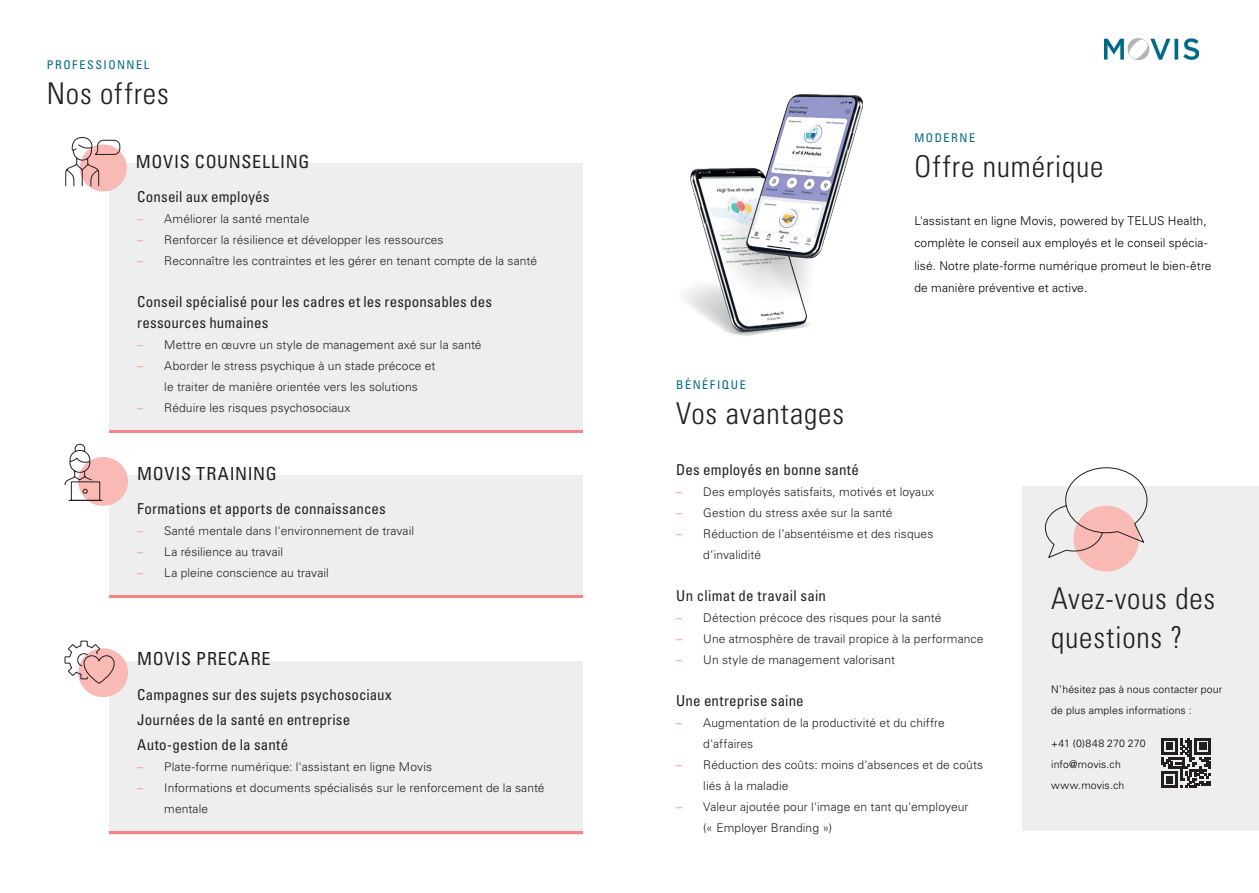
<style>
.page{position:relative;width:1259px;height:893px;background:#fff}
.page>*{position:absolute;margin:0;border:0;box-sizing:border-box;transform-origin:0 0}
.t1{font:300 condensed 30px/39px "Univers LT Std";letter-spacing:.025em;color:#231f20}
.t2{font:condensed 18px "Univers LT Std";letter-spacing:.04em;color:#231f20}
.t3{font:condensed 15px/25.2px "Univers LT Std";letter-spacing:.01em;color:#231f20}
.t4{font:300 12px/21px "Univers LT Std";letter-spacing:.01em;color:#231f20}
.t5{font:300 12px/22.5px "Univers LT Std";letter-spacing:.01em;color:#000}
.t6{font:condensed 12px "Univers LT Std";letter-spacing:.125em;color:#006a86}
.t7{font:300 10.5px/21px "Univers LT Std";letter-spacing:.015em;color:#000}
.s1{color:#f38587}
</style>
<div class="page">
<div style="left:109px;top:163px;width:474px;height:270px;background:#eeeeef"></div>
<div style="left:80px;top:144px;width:47px;height:47px;background:#f9b9b4;border-radius:50%"></div>
<svg style="left:65px;top:137px;width:56px;height:50px"></svg>
<hr style="left:109px;top:430px;width:474px;height:3px;background:#f38587">
<div style="left:109px;top:475px;width:474px;height:123px;background:#eeeeef"></div>
<div style="left:78px;top:457px;width:50px;height:49px;background:#f9b9b4;border-radius:50%"></div>
<svg style="left:64px;top:443px;width:39px;height:58px"></svg>
<hr style="left:109px;top:595px;width:474px;height:3px;background:#f38587">
<div style="left:109px;top:661px;width:474px;height:173px;background:#eeeeef"></div>
<hr style="left:109px;top:831px;width:474px;height:3px;background:#f38587">
<div style="left:1022px;top:487px;width:237px;height:344px;background:#eeeeef"></div>
<div style="left:1073px;top:506px;width:66px;height:65px;background:#f9b9b4;border-radius:50%"></div>
<svg style="left:1044px;top:467px;width:104px;height:92px"></svg>
<svg style="left:1161px;top:738px;width:50px;height:50px"></svg>
<img style="left:684px;top:95px;width:179px;height:241px">
<div style="left:78px;top:648px;width:50px;height:49px;background:#f9b9b4;border-radius:50%"></div>
<svg style="left:64px;top:640px;width:51px;height:44px"></svg>
<img style="left:1104px;top:38px;width:94px;height:22px">
<p class="t6" style="left:47px;top:57px;width:104px">PROFESSIONNEL</p>
<h1 class="t1" style="left:47px;top:74px;width:124px">Nos offres</h1>
<h2 class="t2" style="left:136px;top:150px;width:175px">MOVIS COUNSELLING</h2>
<p class="t3" style="left:137px;top:184px;width:134px">Conseil aux employés</p>
<p class="t4" style="left:137px;top:209px;width:174px"><span class="s1">–</span> Améliorer la santé mentale</p>
<p class="t4" style="left:137px;top:230px;width:308px"><span class="s1">–</span> Renforcer la résilience et développer les ressources</p>
<p class="t4" style="left:137px;top:251px;width:401px"><span class="s1">–</span> Reconnaître les contraintes et les gérer en tenant compte de la santé</p>
<p class="t3" style="left:137px;top:291px;width:356px;line-height:21px">Conseil spécialisé pour les cadres et les responsables des ressources humaines</p>
<p class="t4" style="left:137px;top:335px;width:346px"><span class="s1">–</span> Mettre en œuvre un style de management axé sur la santé</p>
<p class="t4" style="left:164px;top:356px;width:273px;text-indent:-27px"><span class="s1">–</span> Aborder le stress psychique à un stade précoce et le traiter de manière orientée vers les solutions</p>
<p class="t4" style="left:137px;top:398px;width:215px"><span class="s1">–</span> Réduire les risques psychosociaux</p>
<h2 class="t2" style="left:137px;top:462px;width:141px">MOVIS TRAINING</h2>
<p class="t3" style="left:137px;top:496px;width:250px">Formations et apports de connaissances</p>
<p class="t4" style="left:137px;top:520px;width:278px"><span class="s1">–</span> Santé mentale dans l'environnement de travail</p>
<p class="t4" style="left:137px;top:541px;width:147px"><span class="s1">–</span> La résilience au travail</p>
<p class="t4" style="left:137px;top:562px;width:193px"><span class="s1">–</span> La pleine conscience au travail</p>
<h2 class="t2" style="left:137px;top:648px;width:135px">MOVIS PRECARE</h2>
<p class="t3" style="left:137px;top:682px;width:256px">Campagnes sur des sujets psychosociaux<br>Journées de la santé en entreprise<br>Auto-gestion de la santé</p>
<p class="t4" style="left:137px;top:757px;width:296px"><span class="s1">–</span> Plate-forme numérique: l'assistant en ligne Movis</p>
<p class="t4" style="left:164px;top:778px;width:382px;text-indent:-27px"><span class="s1">–</span> Informations et documents spécialisés sur le renforcement de la santé mentale</p>
<p class="t6" style="left:914px;top:130px;width:62px">MODERNE</p>
<h1 class="t1" style="left:914px;top:147px;width:190px">Offre numérique</h1>
<p class="t6" style="left:676px;top:377px;width:71px">BÉNÉFIQUE</p>
<h1 class="t1" style="left:676px;top:394px;width:169px">Vos avantages</h1>
<p class="t5" style="left:914px;top:209px;width:299px">L'assistant en ligne Movis, powered by TELUS Health, complète le conseil aux employés et le conseil spécia&shy;lisé. Notre plate-forme numérique promeut le bien-être de manière préventive et active.</p>
<p class="t3" style="left:676px;top:456px;width:184px">Des employés en bonne santé</p>
<p class="t4" style="left:676px;top:481px;width:259px"><span class="s1">–</span> Des employés satisfaits, motivés et loyaux</p>
<p class="t4" style="left:676px;top:502px;width:218px"><span class="s1">–</span> Gestion du stress axée sur la santé</p>
<p class="t4" style="left:703px;top:523px;width:232px;text-indent:-27px"><span class="s1">–</span> Réduction de l’absentéisme et des risques d’invalidité</p>
<p class="t3" style="left:676px;top:582px;width:151px">Un climat de travail sain</p>
<p class="t4" style="left:676px;top:607px;width:266px"><span class="s1">–</span> Détection précoce des risques pour la santé</p>
<p class="t4" style="left:676px;top:628px;width:309px"><span class="s1">–</span> Une atmosphère de travail propice à la performance</p>
<p class="t4" style="left:676px;top:649px;width:220px"><span class="s1">–</span> Un style de management valorisant</p>
<p class="t3" style="left:676px;top:687px;width:129px">Une entreprise saine</p>
<p class="t4" style="left:703px;top:712px;width:243px;text-indent:-27px"><span class="s1">–</span> Augmentation de la productivité et du chiffre d'affaires</p>
<p class="t4" style="left:703px;top:754px;width:281px;text-indent:-27px"><span class="s1">–</span> Réduction des coûts: moins d'absences et de coûts liés à la maladie</p>
<p class="t4" style="left:703px;top:796px;width:267px;text-indent:-27px"><span class="s1">–</span> Valeur ajoutée pour l'image en tant qu'employeur (« Employer Branding »)</p>
<h1 class="t1" style="left:1051px;top:579px;width:165px">Avez-vous des questions ?</h1>
<p class="t7" style="left:1051px;top:679px;width:173px">N’hésitez pas à nous contacter pour de plus amples informations :</p>
<p class="t7" style="left:1051px;top:733px;width:96px">+41 (0)848 270 270 info@movis.ch www.movis.ch</p>
</div>
